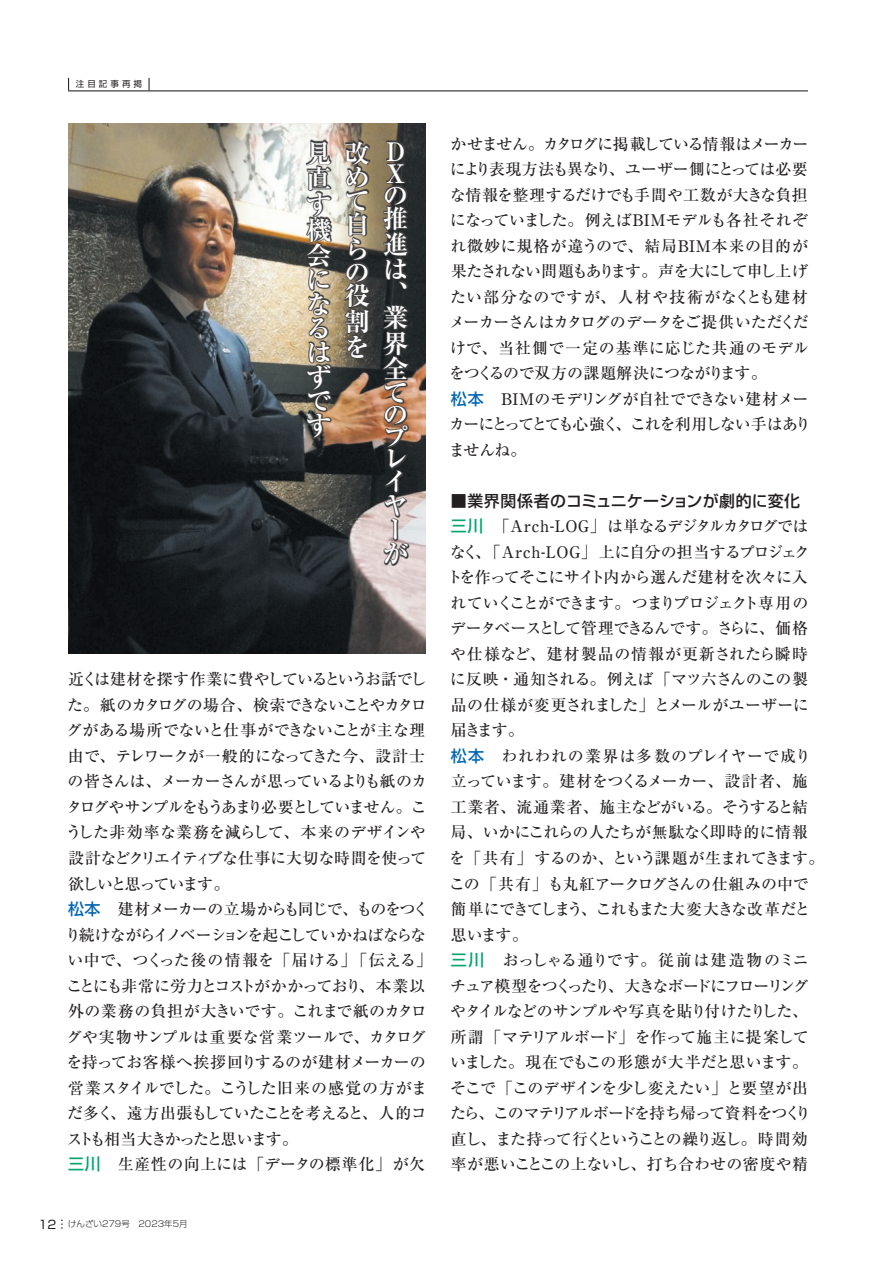
<style>
.page{position:relative;width:893px;height:1263px;background:#fff}
.page>*{position:absolute;margin:0;border:0;box-sizing:border-box;transform-origin:0 0}
.t1{font:700 25.5px/23.7px "Ryumin Pro";color:#fff}
.t2{font:500 15.9px/25.5px "Ryumin Pro";letter-spacing:-.04em;color:#231f20}
.t3{font:500 15.9px "Shin Go Pro";letter-spacing:.01em;color:#231f20}
.t4{font:11.7px "Shin Go Pro";color:#231f20}
.t5{font:300 8.55px "Shin Go Pro";color:#231f20}
.t6{font:8.55px "Shin Go Pro";letter-spacing:.36em;color:#231f20}
.s1{font-family:"Shin Go Pro";color:#0166b3}
.s2{font-family:"Shin Go Pro";color:#00a66e}
</style>
<div class="page">
<img style="left:68px;top:123px;width:357px;height:531px">
<img style="left:305px;top:139px;width:104px;height:427px">
<hr style="left:68px;top:90px;width:740px;height:1px;background:#231f20">
<svg style="left:68px;top:78px;width:1px;height:12px"></svg>
<svg style="left:149px;top:78px;width:1px;height:12px"></svg>
<p class="t6" style="left:76px;top:77px;width:68px">注目記事再掲</p>
<h1 class="t1" style="left:306px;top:139px;width:26px;line-height:24.8px">見直す機会になるはずです</h1>
<h1 class="t1" style="left:344px;top:139px;width:26px;line-height:24.2px;text-align:justify">改めて自ら</h1>
<h1 class="t1" style="left:344px;top:258px;width:26px;line-height:24.9px;text-align:justify">の役割を</h1>
<h1 class="t1" style="left:383px;top:138px;width:27px">Ｄ<br>Ｘの推進は、業界全てのプレイヤーが</h1>
<p class="t2" style="left:65px;top:665px;width:368px">近くは建材を探す作業に費やしているというお話でした。紙のカタログの場合、検索できないことやカタログがある場所でないと仕事ができないことが主な理由で、テレワークが一般的になってきた今、設計士の皆さんは、メーカーさんが思っているよりも紙のカタログやサンプルをもうあまり必要としていません。こうした非効率な業務を減らして、本来のデザインや設計などクリエイティブな仕事に大切な時間を使って欲しいと思っています。<br><span class="s1">松本</span>　建材メーカーの立場からも同じで、ものをつくり続けながらイノベーションを起こしていかねばならない中で、つくった後の情報を「届ける」「伝える」ことにも非常に労力とコストがかかっており、本業以外の業務の負担が大きいです。これまで紙のカタログや実物サンプルは重要な営業ツールで、カタログを持ってお客様へ挨拶回りするのが建材メーカーの営業スタイルでした。こうした旧来の感覚の方がまだ多く、遠方出張もしていたことを考えると、人的コストも相当大きかったと思います。<br><span class="s2">三川</span>　生産性の向上には「データの標準化」が欠</p>
<p class="t4" style="left:39px;top:1214px;width:19px">12</p>
<p class="t4" style="left:53px;top:1230px;width:13px;rotate:-90deg">…</p>
<p class="t5" style="left:68px;top:1217px;width:121px">けんざい279号　2023年5月</p>
<p class="t2" style="left:449px;top:130px;width:364px">かせません。カタログに掲載している情報はメーカーにより表現方法も異なり、ユーザー側にとっては必要な情報を整理するだけでも手間や工数が大きな負担になっていました。例えばBIMモデルも各社それぞれ微妙に規格が違うので、結局BIM本来の目的が果たされない問題もあります。声を大にして申し上げたい部分なのですが、人材や技術がなくとも建材メーカーさんはカタログのデータをご提供いただくだけで、当社側で一定の基準に応じた共通のモデルをつくるので双方の課題解決につながります。<br><span class="s1">松本</span>　BIMのモデリングが自社でできない建材メーカーにとってとても心強く、これを利用しない手はありませんね。</p>
<p class="t3" style="left:451px;top:488px;width:351px">■業界関係者のコミュニケーションが劇的に変化</p>
<p class="t2" style="left:447px;top:512px;width:379px"><span class="s2">三川</span>　「Arch-LOG」は単なるデジタルカタログでは<br>なく、「Arch-LOG」上に自分の担当するプロジェクトを作ってそこにサイト内から選んだ建材を次々に入れていくことができます。つまりプロジェクト専用のデータベースとして管理できるんです。さらに、価格<br>や仕様など、建材製品の情報が更新されたら瞬時<br>に反映・通知される。例えば「マツ六さんのこの製品の仕様が変更されました」とメールがユーザーに届きます。<br><span class="s1">松本</span>　われわれの業界は多数のプレイヤーで成り立っています。建材をつくるメーカー、設計者、施<br>工業者、流通業者、施主などがいる。そうすると結<br>局、いかにこれらの人たちが無駄なく即時的に情報<br>を「共有」するのか、という課題が生まれてきます。この「共有」も丸紅アークログさんの仕組みの中で簡単にできてしまう、これもまた大変大きな改革だと思います。<br><span class="s2">三川</span>　おっしゃる通りです。従前は建造物のミニチュア模型をつくったり、大きなボードにフローリングやタイルなどのサンプルや写真を貼り付けたりした、<br>所謂「マテリアルボード」を作って施主に提案していました。現在でもこの形態が大半だと思います。<br>そこで「このデザインを少し変えたい」と要望が出たら、このマテリアルボードを持ち帰って資料をつくり直し、また持って行くということの繰り返し。時間効<br>率が悪いことこの上ないし、打ち合わせの密度や精</p>
</div>
